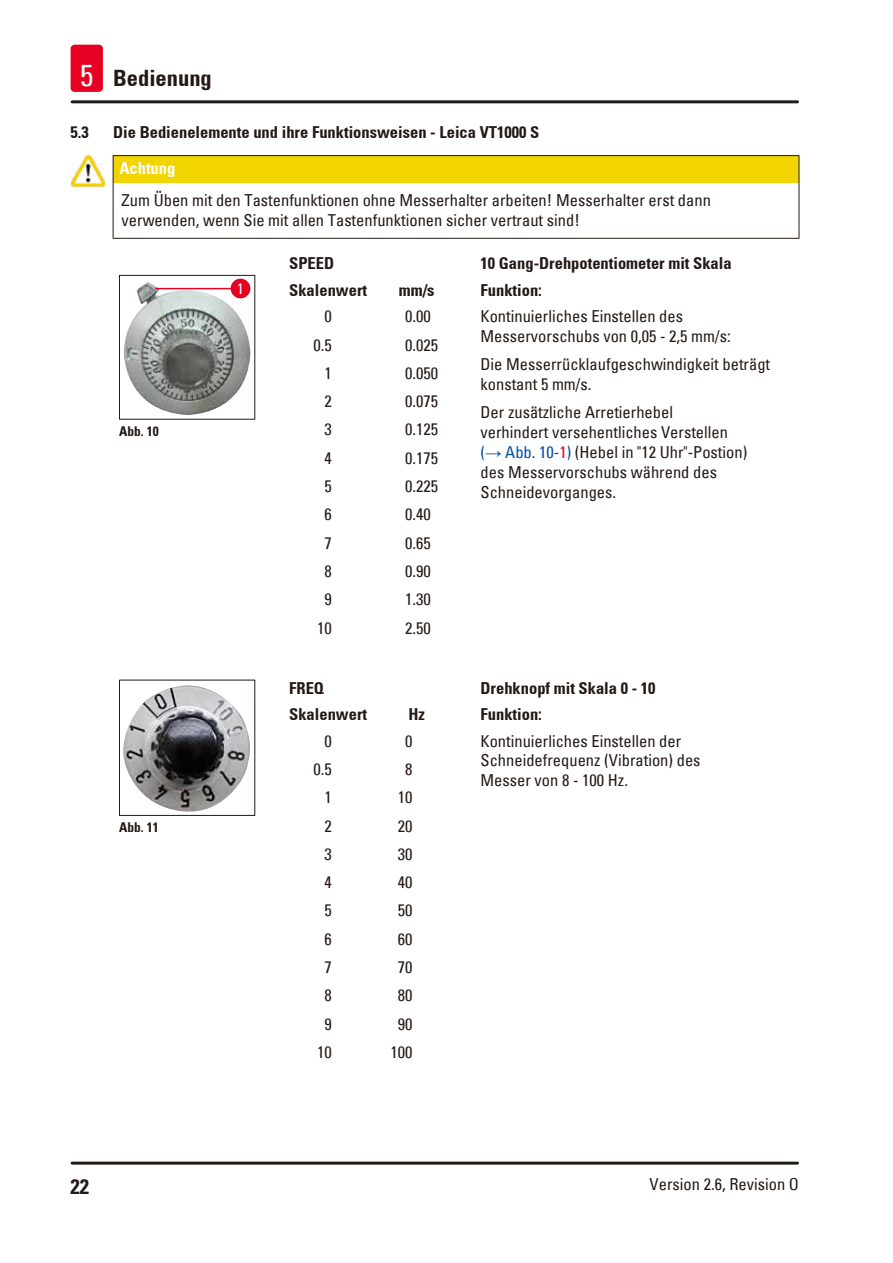
<style>
.page{position:relative;width:893px;height:1263px;background:#fff}
.page>*{position:absolute;margin:0;border:0;box-sizing:border-box;transform-origin:0 0}
.t1{font:700 condensed 22.5px "Univers";color:#231916}
.t2{font:700 condensed 21px "Univers";color:#231916}
.Table_text{font:condensed 16.5px/19.8px "Univers";color:#231916}
.Table_heading{font:700 condensed 16.5px "Univers";color:#231916}
.Source_of_danger{font:condensed 16.5px/19.8px "Univers";color:#231916}
.Signalword__no_use_a{font:700 condensed 16.5px "Univers";color:#fff}
.t3{font:condensed 15px "Univers";color:#fff}
.t4{font:700 condensed 13.5px "Univers";color:#231916}
.s1{font-weight:400;font-size:30px;color:#fff}
.s2{color:#00509e}
.s3{font-family:"Arial";font-stretch:normal;color:#00509e}
.s4{color:#e60021}
</style>
<div class="page">
<hr style="left:72px;top:1161px;width:725px;height:3px;background:#231916">
<hr style="left:72px;top:100px;width:725px;height:3px;background:#231916">
<div style="left:71px;top:45px;width:32px;height:47px;background:#e60021;border-radius:4px"></div>
<div style="left:113px;top:156px;width:686px;height:27px;background:#f2d400"></div>
<hr style="left:113px;top:183px;width:1px;height:55px;background:#231916">
<hr style="left:799px;top:183px;width:1px;height:55px;background:#231916">
<hr style="left:113px;top:238px;width:686px;height:1px;background:#231916">
<hr style="left:113px;top:155px;width:686px;height:1px;background:#231916">
<svg style="left:113px;top:156px;width:1px;height:27px"></svg>
<svg style="left:799px;top:156px;width:1px;height:27px"></svg>
<img style="left:71px;top:156px;width:34px;height:31px">
<img style="left:124px;top:282px;width:127px;height:133px">
<div style="left:119px;top:275px;width:136px;height:145px;border:1px solid #231916"></div>
<div style="left:231px;top:279px;width:19px;height:19px;background:#e60021;border-radius:50%"></div>
<hr style="left:156px;top:288px;width:78px;height:1px;background:#e60021">
<div style="left:119px;top:680px;width:136px;height:136px;border:1px solid #231916"></div>
<img style="left:123px;top:685px;width:127px;height:126px">
<h1 class="t1" style="left:80px;top:65px;width:133px"><span class="s1">5</span> Bedienung</h1>
<p class="Table_heading" style="left:71px;top:122px;width:20px">5.3</p>
<p class="Table_heading" style="left:113px;top:122px;width:428px">Die Bedienelemente und ihre Funktionsweisen - Leica VT1000 S</p>
<p class="Signalword__no_use_a" style="left:119px;top:158px;width:57px">Achtung</p>
<p class="Source_of_danger" style="left:122px;top:190px;width:591px">Zum Üben mit den Tastenfunktionen ohne Messerhalter arbeiten! Messerhalter erst dann verwenden, wenn Sie mit allen Tastenfunktionen sicher vertraut sind!</p>
<p class="t4" style="left:119px;top:423px;width:41px">Abb. 10</p>
<p class="t4" style="left:119px;top:819px;width:41px">Abb. 11</p>
<p class="t3" style="left:237px;top:279px;width:8px">1</p>
<p class="Table_heading" style="left:289px;top:253px;width:46px">SPEED</p>
<p class="Table_heading" style="left:481px;top:253px;width:253px">10 Gang-Drehpotentiometer mit Skala</p>
<p class="Table_heading" style="left:289px;top:280px;width:79px">Skalenwert</p>
<p class="Table_heading" style="left:399px;top:280px;width:37px">mm/s</p>
<p class="Table_heading" style="left:481px;top:280px;width:63px">Funktion:</p>
<p class="Table_text" style="left:324px;top:306px;width:9px">0</p>
<p class="Table_text" style="left:405px;top:306px;width:27px">0.00</p>
<p class="Table_text" style="left:313px;top:334px;width:20px">0.5</p>
<p class="Table_text" style="left:405px;top:334px;width:34px">0.025</p>
<p class="Table_text" style="left:324px;top:363px;width:9px">1</p>
<p class="Table_text" style="left:405px;top:363px;width:34px">0.050</p>
<p class="Table_text" style="left:324px;top:391px;width:9px">2</p>
<p class="Table_text" style="left:405px;top:391px;width:34px">0.075</p>
<p class="Table_text" style="left:324px;top:419px;width:9px">3</p>
<p class="Table_text" style="left:405px;top:419px;width:34px">0.125</p>
<p class="Table_text" style="left:324px;top:448px;width:9px">4</p>
<p class="Table_text" style="left:405px;top:448px;width:34px">0.175</p>
<p class="Table_text" style="left:324px;top:476px;width:9px">5</p>
<p class="Table_text" style="left:405px;top:476px;width:34px">0.225</p>
<p class="Table_text" style="left:324px;top:504px;width:9px">6</p>
<p class="Table_text" style="left:405px;top:504px;width:27px">0.40</p>
<p class="Table_text" style="left:324px;top:533px;width:9px">7</p>
<p class="Table_text" style="left:405px;top:533px;width:27px">0.65</p>
<p class="Table_text" style="left:324px;top:561px;width:9px">8</p>
<p class="Table_text" style="left:405px;top:561px;width:27px">0.90</p>
<p class="Table_text" style="left:324px;top:589px;width:9px">9</p>
<p class="Table_text" style="left:405px;top:589px;width:27px">1.30</p>
<p class="Table_text" style="left:317px;top:617px;width:16px">10</p>
<p class="Table_text" style="left:405px;top:617px;width:27px">2.50</p>
<p class="Table_text" style="left:481px;top:306px;width:252px">Kontinuierliches Einstellen des<br>Messervorschubs von 0,05 - 2,5 mm/s:</p>
<p class="Table_text" style="left:481px;top:354px;width:291px">Die Messerrücklaufgeschwindigkeit beträgt konstant 5 mm/s.</p>
<p class="Table_text" style="left:481px;top:402px;width:268px">Der zusätzliche Arretierhebel<br>verhindert versehentliches Verstellen <span class="s2">(</span><span class="s3">→</span> <span class="s2">Abb. 10‑</span><span class="s4">1</span><span class="s2">)</span> (Hebel in "12 Uhr"-Postion) des Messervorschubs während des Schneidevorganges.</p>
<p class="Table_heading" style="left:289px;top:678px;width:36px">FREQ</p>
<p class="Table_heading" style="left:481px;top:678px;width:177px">Drehknopf mit Skala 0 - 10</p>
<p class="Table_heading" style="left:289px;top:704px;width:79px">Skalenwert</p>
<p class="Table_heading" style="left:408px;top:704px;width:18px">Hz</p>
<p class="Table_heading" style="left:481px;top:704px;width:63px">Funktion:</p>
<p class="Table_text" style="left:324px;top:730px;width:9px">0</p>
<p class="Table_text" style="left:405px;top:730px;width:9px">0</p>
<p class="Table_text" style="left:313px;top:759px;width:20px">0.5</p>
<p class="Table_text" style="left:405px;top:759px;width:9px">8</p>
<p class="Table_text" style="left:324px;top:787px;width:9px">1</p>
<p class="Table_text" style="left:398px;top:787px;width:16px">10</p>
<p class="Table_text" style="left:324px;top:815px;width:9px">2</p>
<p class="Table_text" style="left:398px;top:815px;width:16px">20</p>
<p class="Table_text" style="left:324px;top:844px;width:9px">3</p>
<p class="Table_text" style="left:398px;top:844px;width:16px">30</p>
<p class="Table_text" style="left:324px;top:872px;width:9px">4</p>
<p class="Table_text" style="left:398px;top:872px;width:16px">40</p>
<p class="Table_text" style="left:324px;top:900px;width:9px">5</p>
<p class="Table_text" style="left:398px;top:900px;width:16px">50</p>
<p class="Table_text" style="left:324px;top:929px;width:9px">6</p>
<p class="Table_text" style="left:398px;top:929px;width:16px">60</p>
<p class="Table_text" style="left:324px;top:957px;width:9px">7</p>
<p class="Table_text" style="left:398px;top:957px;width:16px">70</p>
<p class="Table_text" style="left:324px;top:985px;width:9px">8</p>
<p class="Table_text" style="left:398px;top:985px;width:16px">80</p>
<p class="Table_text" style="left:324px;top:1013px;width:9px">9</p>
<p class="Table_text" style="left:398px;top:1013px;width:16px">90</p>
<p class="Table_text" style="left:317px;top:1042px;width:16px">10</p>
<p class="Table_text" style="left:391px;top:1042px;width:23px">100</p>
<p class="Table_text" style="left:481px;top:730px;width:221px">Kontinuierliches Einstellen der<br>Schneidefrequenz (Vibration) des<br>Messer von 8 - 100 Hz.</p>
<p class="t2" style="left:71px;top:1173px;width:20px">22</p>
<p class="Table_text" style="left:650px;top:1173px;width:151px">Version 2.6, Revision O</p>
</div>
